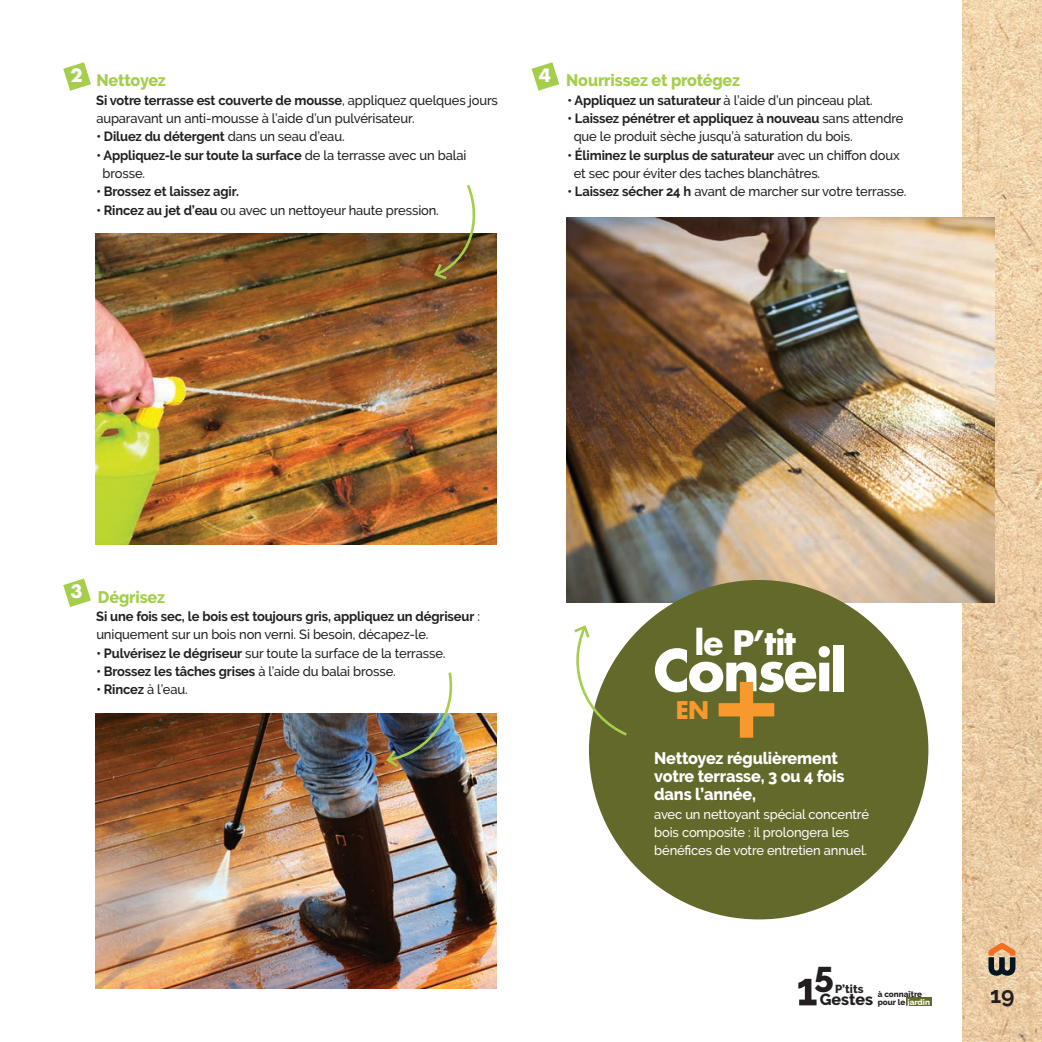
<style>
.page{position:relative;width:1042px;height:1042px;background:#fff}
.page>*{position:absolute;margin:0;border:0;box-sizing:border-box;transform-origin:0 0}
.t1{font:700 103.95px "Futura";color:#f8992d}
.t2{font:700 55.65px "Futura";letter-spacing:-.05em;color:#fff}
.t3{font:800 35.35px "Raleway";color:#231f20}
.t4{font:700 32.9px "Futura";color:#fff}
.t5{font:700 23.8px "Futura";color:#f8992d}
.t6{font:700 22.75px "Raleway";color:#231f20}
.t7{font:700 17.85px "Futura";color:#fff}
.t8{font:800 16.62px/18.4px "Raleway";letter-spacing:-.01em;color:#fff}
.t9{font:800 16.62px "Raleway";letter-spacing:-.01em;color:#a4ce4c}
.t10{font:800 16.1px "Raleway";color:#231f20}
.t11{font:500 13.3px/18.4px "Raleway";letter-spacing:-.01em;color:#231f20}
.t12{font:700 13.3px/18.4px "Raleway";letter-spacing:-.01em;color:#231f20}
.t13{font:500 13.3px/18.4px "Raleway";letter-spacing:-.01em;color:#fff}
.t14{font:800 11.55px "Raleway";color:#231f20}
.t15{font:800 8.05px/7.9px "Raleway";color:#231f20}
.s1{font-weight:700}
.s2{font-weight:500}
.s3{color:#fff}
</style>
<div class="page">
<img style="left:962px;top:0;width:80px;height:1042px">
<svg style="left:988px;top:942px;width:27px;height:33px"></svg>
<img style="left:95px;top:713px;width:401px;height:275px">
<img style="left:95px;top:233px;width:401px;height:312px">
<img style="left:567px;top:217px;width:428px;height:385px">
<svg style="left:63px;top:62px;width:28px;height:29px"></svg>
<svg style="left:63px;top:578px;width:28px;height:29px"></svg>
<svg style="left:531px;top:62px;width:28px;height:29px"></svg>
<svg style="left:432px;top:185px;width:51px;height:97px"></svg>
<div style="left:589px;top:580px;width:339px;height:339px;background:#63692b;border-radius:50%"></div>
<svg style="left:574px;top:625px;width:56px;height:113px"></svg>
<div style="left:906px;top:998px;width:26px;height:8px;background:#63692b"></div>
<svg style="left:798px;top:979px;width:18px;height:26px"></svg>
<img style="left:384px;top:672px;width:73px;height:97px">
<p class="t7" style="left:71px;top:63px;width:14px">2</p>
<p class="t9" style="left:97px;top:71px;width:71px">Nettoyez</p>
<p class="t11" style="left:96px;top:91px;width:403px"><span class="s1">Si votre terrasse est couverte de mousse</span>, appliquez quelques jours auparavant un anti-mousse à l’aide d’un pulvérisateur.</p>
<p class="t12" style="left:96px;top:128px;width:250px">• Diluez du détergent <span class="s2">dans un seau d’eau.</span></p>
<p class="t12" style="left:103px;top:146px;width:365px;text-indent:-6px">• Appliquez-le sur toute la surface <span class="s2">de la terrasse avec un balai brosse.</span></p>
<p class="t12" style="left:96px;top:183px;width:144px">• Brossez et laissez agir.</p>
<p class="t11" style="left:96px;top:201px;width:344px"><span class="s1">• Rincez au jet d’eau</span> ou avec un nettoyeur haute pression.</p>
<p class="t7" style="left:539px;top:63px;width:14px">4</p>
<p class="t9" style="left:566px;top:71px;width:175px">Nourrissez et protégez</p>
<p class="t11" style="left:567px;top:91px;width:307px"><span class="s1">• Appliquez un saturateur</span> à l’aide d’un pinceau plat.</p>
<p class="t11" style="left:574px;top:109px;width:331px;text-indent:-6px"><span class="s1">• Laissez pénétrer et appliquez à nouveau</span> sans attendre que le produit sèche jusqu’à saturation du bois.</p>
<p class="t11" style="left:574px;top:146px;width:328px;text-indent:-6px"><span class="s1">• Éliminez le surplus de saturateur</span> avec un chiffon doux et sec pour éviter des taches blanchâtres.</p>
<p class="t11" style="left:567px;top:182px;width:341px"><span class="s1">• Laissez sécher 24 h</span> avant de marcher sur votre terrasse.</p>
<p class="t7" style="left:71px;top:579px;width:14px">3</p>
<p class="t9" style="left:98px;top:587px;width:69px">Dégrisez</p>
<p class="t12" style="left:96px;top:607px;width:385px">Si une fois sec, le bois est toujours gris, appliquez un dégriseur <span class="s2">: uniquement sur un bois non verni. Si besoin, décapez-le.</span></p>
<p class="t11" style="left:96px;top:644px;width:351px"><span class="s1">• Pulvérisez le dégriseur</span> sur toute la surface de la terrasse.</p>
<p class="t12" style="left:96px;top:662px;width:301px">• Brossez les tâches grises <span class="s2">à l’aide du balai brosse.</span></p>
<p class="t12" style="left:96px;top:680px;width:93px">• Rincez <span class="s2">à l’eau.</span></p>
<p class="t4" style="left:694px;top:619px;width:103px">le P’tit</p>
<p class="t2" style="left:652px;top:630px;width:196px">Conseil</p>
<p class="t1" style="left:711px;top:635px;width:72px">+</p>
<p class="t5" style="left:675px;top:692px;width:36px">EN</p>
<p class="t8" style="left:654px;top:749px;width:192px">Nettoyez régulièrement votre terrasse, 3 ou 4 fois</p>
<p class="t8" style="left:654px;top:785px;width:103px">dans l’année,</p>
<p class="t13" style="left:654px;top:805px;width:216px">avec un nettoyant spécial concentré bois composite : il prolongera les bénéfices de votre entretien annuel.</p>
<p class="t3" style="left:814px;top:954px;width:21px">5</p>
<p class="t14" style="left:835px;top:982px;width:30px">P’tits</p>
<p class="t10" style="left:820px;top:990px;width:55px">Gestes</p>
<p class="t15" style="left:877px;top:990px;width:54px">à connaître pour le <span class="s3">jardin</span></p>
<h3 class="t6" style="left:990px;top:982px;width:26px">19</h3>
</div>
